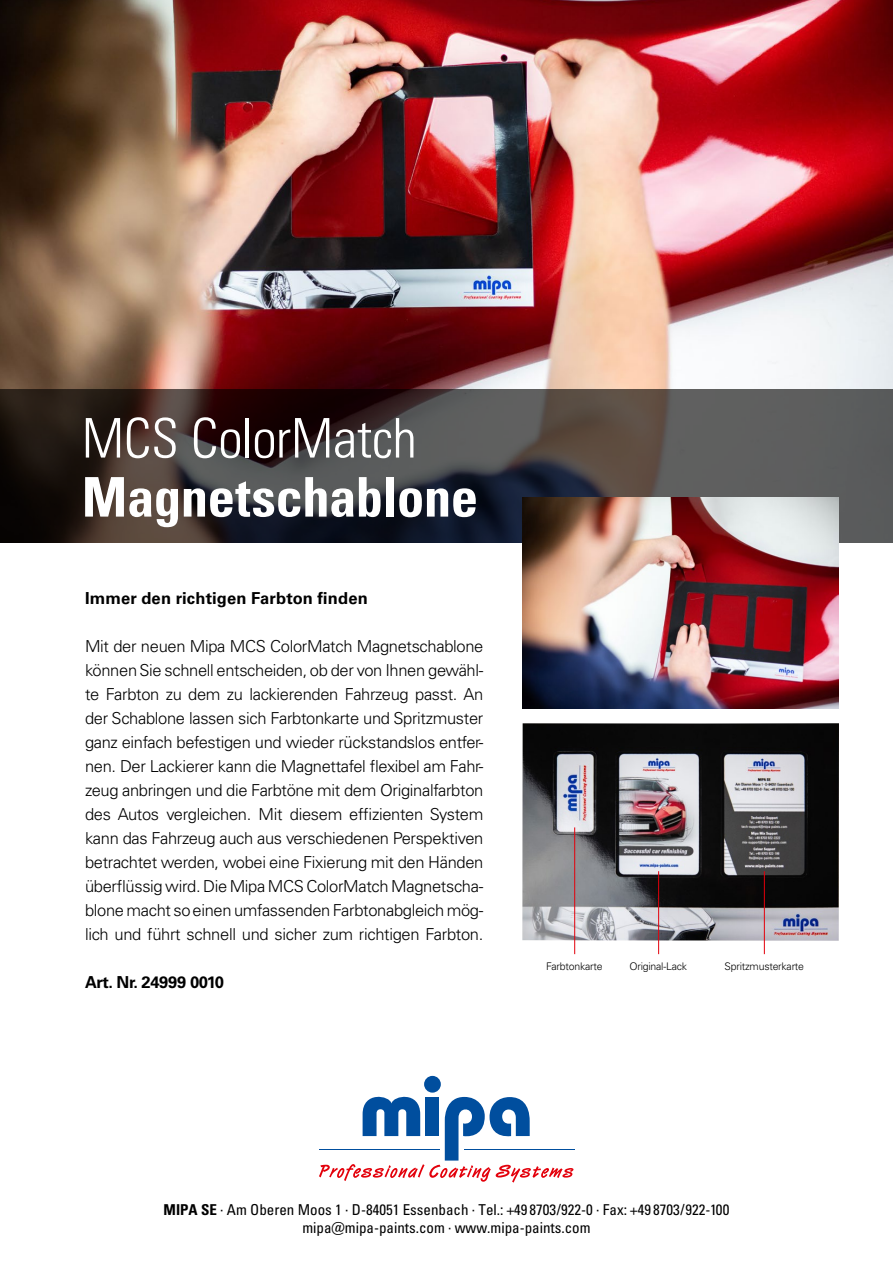
<style>
.page{position:relative;width:893px;height:1263px;background:#fff}
.page>*{position:absolute;margin:0;border:0;box-sizing:border-box;transform-origin:0 0}
.t1{font:54.75px "Univers LTCYR 67 Bold Cond";letter-spacing:-.01em;color:#fff}
.t2{font:54.75px "Univers LTCYR 47 Light Cond";letter-spacing:-.01em;color:#fff}
.t3{font:300 16.5px/24px "Univers LT Pro 45";letter-spacing:-.02em;color:#000;text-align:justify}
.t4{font:700 16.5px "Univers LT Pro 65";letter-spacing:.005em;color:#000}
.t5{font:700 16.5px "Univers LT Pro 65";letter-spacing:-.02em;color:#000}
.t6{font:condensed 15px/18px "Univers LTCYR 57";color:#000;text-align:center}
.t7{font:300 10.5px "Univers LT Pro 45";letter-spacing:-.02em;color:#000}
.s1{font-family:"Univers LTCYR 67 Bold Cond";font-stretch:normal}
</style>
<div class="page">
<img style="left:0;top:0;width:893px;height:390px">
<hr style="left:464px;top:1149px;width:110px;height:1px;background:#004e9e">
<div style="left:424px;top:1076px;width:17px;height:16px;background:#004e9e;border-radius:50%"></div>
<svg style="left:319px;top:1091px;width:254px;height:91px"></svg>
<svg style="left:0;top:390px;width:893px;height:153px;background:#3f3a3a"></svg>
<img style="left:522px;top:723px;width:317px;height:218px">
<img style="left:522px;top:497px;width:317px;height:212px">
<hr style="left:574px;top:827px;width:1px;height:127px;background:#e3000b">
<hr style="left:658px;top:871px;width:1px;height:83px;background:#e3000b">
<hr style="left:764px;top:871px;width:1px;height:83px;background:#e3000b">
<h1 class="t2" style="left:82px;top:401px;width:337px">MCS ColorMatch</h1>
<h1 class="t1" style="left:82px;top:463px;width:398px">Magnetschablone</h1>
<p class="t4" style="left:85px;top:588px;width:284px">Immer den richtigen Farbton finden</p>
<p class="t3" style="left:85px;top:634px;width:400px">Mit der neuen Mipa MCS ColorMatch Magnetschablone können Sie schnell entscheiden, ob der von Ihnen gewähl&shy;te Farbton zu dem zu lackierenden Fahrzeug passt. An der Schablone lassen sich Farbtonkarte und Spritzmuster ganz einfach befestigen und wieder rückstandslos entfer&shy;nen. Der Lackierer kann die Magnettafel flexibel am Fahr&shy;zeug anbringen und die Farbtöne mit dem Originalfarbton des Autos vergleichen. Mit diesem effizienten System kann das Fahrzeug auch aus verschiedenen Perspektiven betrachtet werden, wobei eine Fixierung mit den Händen überflüssig wird. Die Mipa MCS ColorMatch Magnetscha&shy;blone macht so einen umfassenden Farbtonabgleich mög&shy;lich und führt schnell und sicher zum richtigen Farbton.</p>
<p class="t5" style="left:85px;top:972px;width:140px">Art. Nr. 24999 0010</p>
<p class="t7" style="left:546px;top:960px;width:58px">Farbtonkarte</p>
<p class="t7" style="left:629px;top:960px;width:59px">Original-Lack</p>
<p class="t7" style="left:725px;top:960px;width:81px">Spritzmusterkarte</p>
<p class="t6" style="left:164px;top:1200px;width:567px"><span class="s1">MIPA SE</span> · Am Oberen Moos 1 · D-84051 Essenbach · Tel.: +49 8703/922-0 · Fax: +49 8703/922-100 mipa@mipa-paints.com · www.mipa-paints.com</p>
</div>
